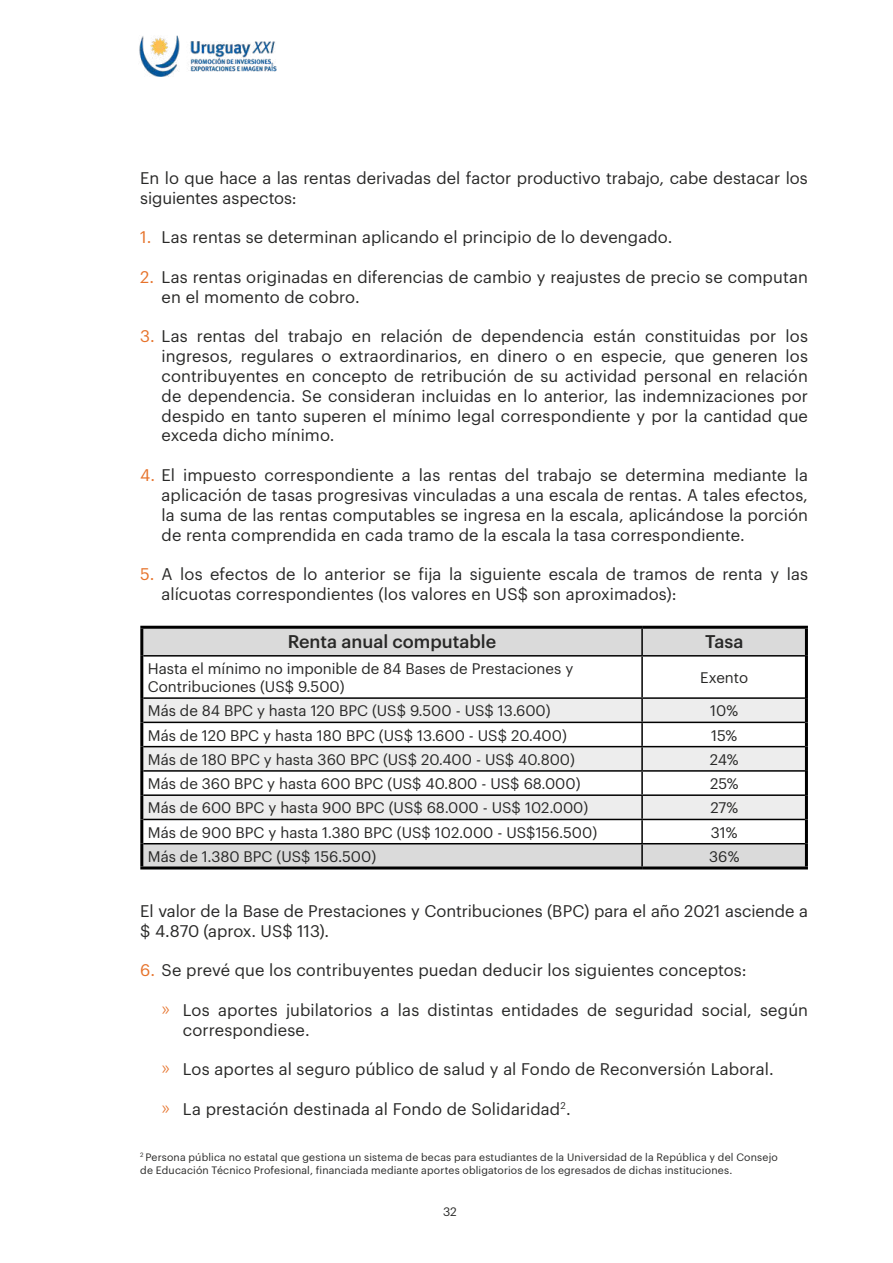
<style>
.page{position:relative;width:893px;height:1263px;background:#fff}
.page>*{position:absolute;margin:0;border:0;box-sizing:border-box;transform-origin:0 0}
.t1{font:500 18px "Graphik";color:#282827}
.t2{font:16.5px/19.8px "Graphik";letter-spacing:.005em;color:#282827}
.t3{font:15px/18px "Graphik";color:#282827}
.t4{font:12px "Graphik";color:#282827}
.t5{font:10.5px/13.5px "Graphik";letter-spacing:.015em;color:#282827}
.s1{color:#e6722a}
.s2{font-weight:300;font-size:19.5px;color:#e6722a}
</style>
<div class="page">
<img style="left:139px;top:36px;width:138px;height:41px">
<svg style="left:143px;top:629px;width:662px;height:237px"></svg>
<svg style="left:143px;top:699px;width:662px;height:120px;fill:#ededed"></svg>
<hr style="left:140px;top:626px;width:502px;height:3px;background:#000">
<hr style="left:140px;top:629px;width:3px;height:27px;background:#000">
<hr style="left:642px;top:626px;width:166px;height:3px;background:#000">
<hr style="left:805px;top:629px;width:3px;height:27px;background:#000">
<hr style="left:140px;top:656px;width:3px;height:42px;background:#000">
<hr style="left:805px;top:656px;width:3px;height:42px;background:#000">
<hr style="left:140px;top:698px;width:3px;height:24px;background:#000">
<hr style="left:805px;top:698px;width:3px;height:24px;background:#000">
<hr style="left:140px;top:722px;width:3px;height:25px;background:#000">
<hr style="left:805px;top:722px;width:3px;height:25px;background:#000">
<hr style="left:140px;top:747px;width:3px;height:24px;background:#000">
<hr style="left:805px;top:747px;width:3px;height:24px;background:#000">
<hr style="left:140px;top:771px;width:3px;height:24px;background:#000">
<hr style="left:805px;top:771px;width:3px;height:24px;background:#000">
<hr style="left:140px;top:795px;width:3px;height:24px;background:#000">
<hr style="left:805px;top:795px;width:3px;height:24px;background:#000">
<hr style="left:140px;top:819px;width:3px;height:25px;background:#000">
<hr style="left:805px;top:819px;width:3px;height:25px;background:#000">
<hr style="left:140px;top:844px;width:3px;height:22px;background:#000">
<hr style="left:805px;top:844px;width:3px;height:22px;background:#000">
<hr style="left:140px;top:866px;width:502px;height:3px;background:#000">
<hr style="left:642px;top:866px;width:166px;height:3px;background:#000">
<hr style="left:641px;top:629px;width:2px;height:26px;background:#000">
<hr style="left:143px;top:655px;width:499px;height:1px;background:#000">
<hr style="left:642px;top:655px;width:163px;height:1px;background:#000">
<hr style="left:641px;top:656px;width:2px;height:41px;background:#000">
<hr style="left:143px;top:697px;width:499px;height:2px;background:#000">
<hr style="left:642px;top:697px;width:163px;height:2px;background:#000">
<hr style="left:641px;top:699px;width:2px;height:23px;background:#000">
<hr style="left:143px;top:722px;width:499px;height:1px;background:#000">
<hr style="left:642px;top:722px;width:163px;height:1px;background:#000">
<hr style="left:641px;top:723px;width:2px;height:23px;background:#000">
<hr style="left:143px;top:746px;width:499px;height:1px;background:#000">
<hr style="left:642px;top:746px;width:163px;height:1px;background:#000">
<hr style="left:641px;top:747px;width:2px;height:23px;background:#000">
<hr style="left:143px;top:770px;width:499px;height:2px;background:#000">
<hr style="left:642px;top:770px;width:163px;height:2px;background:#000">
<hr style="left:641px;top:772px;width:2px;height:22px;background:#000">
<hr style="left:143px;top:794px;width:499px;height:2px;background:#000">
<hr style="left:642px;top:794px;width:163px;height:2px;background:#000">
<hr style="left:641px;top:796px;width:2px;height:23px;background:#000">
<hr style="left:143px;top:819px;width:499px;height:1px;background:#000">
<hr style="left:642px;top:819px;width:163px;height:1px;background:#000">
<hr style="left:641px;top:820px;width:2px;height:23px;background:#000">
<hr style="left:143px;top:843px;width:499px;height:1px;background:#000">
<hr style="left:642px;top:843px;width:163px;height:1px;background:#000">
<hr style="left:641px;top:844px;width:2px;height:22px;background:#000">
<p class="t2" style="left:140px;top:167px;width:669px">En lo que hace a las rentas derivadas del factor productivo trabajo, cabe destacar los siguientes aspectos:</p>
<p class="t2" style="left:140px;top:226px;width:534px"><span class="s1">1.</span> Las rentas se determinan aplicando el principio de lo devengado.</p>
<p class="t2" style="left:162px;top:266px;width:648px;text-indent:-21px"><span class="s1">2.</span> Las rentas originadas en diferencias de cambio y reajustes de precio se computan en el momento de cobro.</p>
<p class="t2" style="left:162px;top:325px;width:648px;text-align:justify;text-indent:-21px"><span class="s1">3.</span> Las rentas del trabajo en relación de dependencia están constituidas por los ingresos, regulares o extraordinarios, en dinero o en especie, que generen los contribuyentes en concepto de retribución de su actividad personal en relación de dependencia. Se consideran incluidas en lo anterior, las indemnizaciones por despido en tanto superen el mínimo legal correspondiente y por la cantidad que exceda dicho mínimo.</p>
<p class="t2" style="left:162px;top:464px;width:648px;text-align:justify;text-indent:-21px"><span class="s1">4.</span> El impuesto correspondiente a las rentas del trabajo se determina mediante la aplicación de tasas progresivas vinculadas a una escala de rentas. A tales efectos, la suma de las rentas computables se ingresa en la escala, aplicándose la porción de renta comprendida en cada tramo de la escala la tasa correspondiente.</p>
<p class="t2" style="left:162px;top:563px;width:648px;text-indent:-21px"><span class="s1">5.</span> A los efectos de lo anterior se fija la siguiente escala de tramos de renta y las alícuotas correspondientes (los valores en US$ son aproximados):</p>
<p class="t1" style="left:288px;top:628px;width:210px">Renta anual computable</p>
<p class="t1" style="left:705px;top:628px;width:40px">Tasa</p>
<p class="t3" style="left:148px;top:658px;width:427px">Hasta el mínimo no imponible de 84 Bases de Prestaciones y<br>Contribuciones (US$ 9.500)</p>
<p class="t3" style="left:700px;top:667px;width:49px">Exento</p>
<p class="t3" style="left:148px;top:701px;width:404px">Más de 84 BPC y hasta 120 BPC (US$ 9.500 - US$ 13.600)</p>
<p class="t3" style="left:710px;top:701px;width:29px">10%</p>
<p class="t3" style="left:148px;top:725px;width:421px">Más de 120 BPC y hasta 180 BPC (US$ 13.600 - US$ 20.400)</p>
<p class="t3" style="left:711px;top:725px;width:28px">15%</p>
<p class="t3" style="left:148px;top:749px;width:429px">Más de 180 BPC y hasta 360 BPC (US$ 20.400 - US$ 40.800)</p>
<p class="t3" style="left:710px;top:749px;width:30px">24%</p>
<p class="t3" style="left:148px;top:773px;width:434px">Más de 360 BPC y hasta 600 BPC (US$ 40.800 - US$ 68.000)</p>
<p class="t3" style="left:710px;top:773px;width:30px">25%</p>
<p class="t3" style="left:148px;top:798px;width:442px">Más de 600 BPC y hasta 900 BPC (US$ 68.000 - US$ 102.000)</p>
<p class="t3" style="left:710px;top:798px;width:29px">27%</p>
<p class="t3" style="left:148px;top:822px;width:451px">Más de 900 BPC y hasta 1.380 BPC (US$ 102.000 - US$156.500)</p>
<p class="t3" style="left:711px;top:822px;width:28px">31%</p>
<p class="t3" style="left:148px;top:846px;width:230px">Más de 1.380 BPC (US$ 156.500)</p>
<p class="t3" style="left:709px;top:846px;width:32px">36%</p>
<p class="t2" style="left:140px;top:899px;width:669px">El valor de la Base de Prestaciones y Contribuciones (BPC) para el año 2021 asciende a $ 4.870 (aprox. US$ 113).</p>
<p class="t2" style="left:140px;top:959px;width:608px"><span class="s1">6.</span> Se prevé que los contribuyentes puedan deducir los siguientes conceptos:</p>
<p class="t2" style="left:183px;top:998px;width:627px;text-indent:-21px"><span class="s2">»</span> Los aportes jubilatorios a las distintas entidades de seguridad social, según correspondiese.</p>
<p class="t2" style="left:162px;top:1058px;width:613px"><span class="s2">»</span> Los aportes al seguro público de salud y al Fondo de Reconversión Laboral.</p>
<p class="t2" style="left:162px;top:1097px;width:411px"><span class="s2">»</span> La prestación destinada al Fondo de Solidaridad<sup>2</sup>.</p>
<p class="t5" style="left:140px;top:1149px;width:639px"><sup>2</sup> Persona pública no estatal que gestiona un sistema de becas para estudiantes de la Universidad de la República y del Consejo de Educación Técnico Profesional, financiada mediante aportes obligatorios de los egresados de dichas instituciones.</p>
<p class="t4" style="left:443px;top:1203px;width:15px">32</p>
</div>
